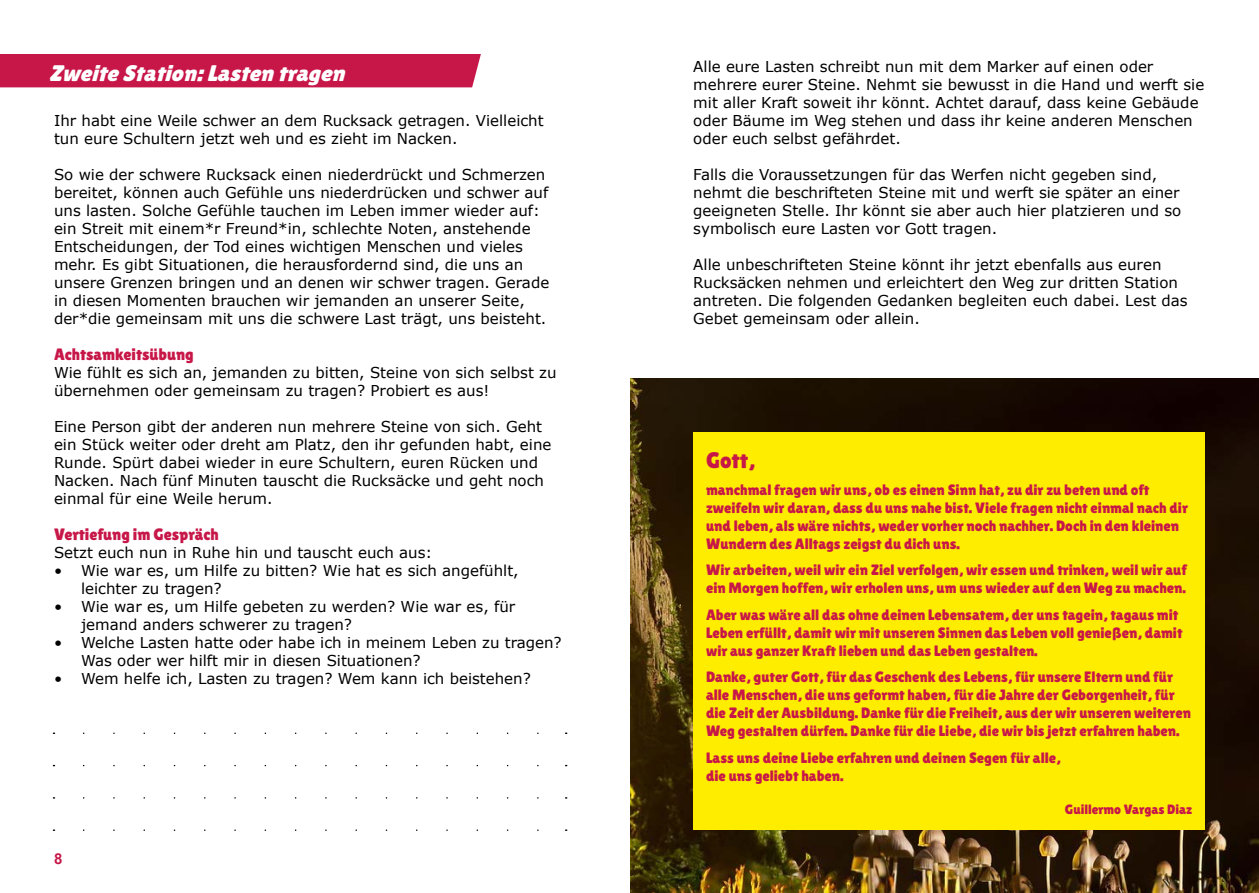
<style>
.page{position:relative;width:1259px;height:893px;background:#fff}
.page>*{position:absolute;margin:0;border:0;box-sizing:border-box;transform-origin:0 0}
.t1{font:italic 22.5px "Lilita One";color:#fff;scale:1.05 1}
.t2{font:22.5px "Lilita One";color:#c71748}
.t3{font:16.5px "Lilita One";color:#c71748}
.t4{font:15px/18px "Verdana";color:#000}
.t5{font:15px/18px "Lilita One";color:#c71748}
.t6{font:700 15px "Arial";color:#c71748}
.t7{font:13.5px "Lilita One";color:#c71748}
</style>
<div class="page">
<img style="left:630px;top:378px;width:629px;height:515px">
<div style="left:693px;top:432px;width:512px;height:397px;background:#ffed00"></div>
<div style="left:0;top:54px;width:481px;height:33px;background:#c71748"></div>
<svg style="left:84px;top:732px;width:455px;height:2px"></svg>
<svg style="left:84px;top:765px;width:455px;height:1px"></svg>
<svg style="left:84px;top:797px;width:455px;height:2px"></svg>
<svg style="left:84px;top:829px;width:455px;height:2px"></svg>
<h1 class="t1" style="left:49px;top:60px;width:289px">ZweiteStation:Lasten tragen</h1>
<p class="t4" style="left:54px;top:111px;width:491px">Ihr habt eine Weile schwer an dem Rucksack getragen. Vielleicht tun eure Schultern jetzt weh und es zieht im Nacken.</p>
<p class="t4" style="left:54px;top:165px;width:497px">So wie der schwere Rucksack einen niederdrückt und Schmerzen bereitet, können auch Gefühle uns niederdrücken und schwer auf uns lasten. Solche Gefühle tauchen im Leben immer wieder auf: ein Streit mit einem*r Freund*in, schlechte Noten, anstehende Entscheidungen, der Tod eines wichtigen Menschen und vieles mehr. Es gibt Situationen, die herausfordernd sind, die uns an unsere Grenzen bringen und an denen wir schwer tragen. Gerade in diesen Momenten brauchen wir jemanden an unserer Seite, der*die gemeinsam mit uns die schwere Last trägt, uns beisteht.</p>
<p class="t3" style="left:54px;top:345px;width:141px">Achtsamkeitsübung</p>
<p class="t4" style="left:54px;top:363px;width:504px">Wie fühlt es sich an, jemanden zu bitten, Steine von sich selbst zu übernehmen oder gemeinsam zu tragen? Probiert es aus!</p>
<p class="t4" style="left:54px;top:417px;width:499px">Eine Person gibt der anderen nun mehrere Steine von sich. Geht ein Stück weiter oder dreht am Platz, den ihr gefunden habt, eine Runde. Spürt dabei wieder in eure Schultern, euren Rücken und Nacken. Nach fünf Minuten tauscht die Rucksäcke und geht noch einmal für eine Weile herum.</p>
<p class="t3" style="left:54px;top:525px;width:166px">Vertiefung im Gespräch</p>
<p class="t4" style="left:54px;top:543px;width:380px">Setzt euch nun in Ruhe hin und tauscht euch aus:</p>
<p class="t4" style="left:81px;top:561px;width:439px;text-indent:-27px">• Wie war es, um Hilfe zu bitten? Wie hat es sich angefühlt, leichter zu tragen?</p>
<p class="t4" style="left:81px;top:597px;width:436px;text-indent:-27px">• Wie war es, um Hilfe gebeten zu werden? Wie war es, für jemand anders schwerer zu tragen?</p>
<p class="t4" style="left:81px;top:633px;width:482px;text-indent:-27px">• Welche Lasten hatte oder habe ich in meinem Leben zu tragen?<br>Was oder wer hilft mir in diesen Situationen?</p>
<p class="t4" style="left:54px;top:669px;width:478px">• Wem helfe ich, Lasten zu tragen? Wem kann ich beistehen?</p>
<p class="t6" style="left:54px;top:848px;width:10px">8</p>
<p class="t4" style="left:693px;top:57px;width:512px">Alle eure Lasten schreibt nun mit dem Marker auf einen oder mehrere eurer Steine. Nehmt sie bewusst in die Hand und werft sie mit aller Kraft soweit ihr könnt. Achtet darauf, dass keine Gebäude oder Bäume im Weg stehen und dass ihr keine anderen Menschen oder euch selbst gefährdet.</p>
<p class="t4" style="left:693px;top:165px;width:489px">Falls die Voraussetzungen für das Werfen nicht gegeben sind, nehmt die beschrifteten Steine mit und werft sie später an einer geeigneten Stelle. Ihr könnt sie aber auch hier platzieren und so symbolisch eure Lasten vor Gott tragen.</p>
<p class="t4" style="left:693px;top:255px;width:496px">Alle unbeschrifteten Steine könnt ihr jetzt ebenfalls aus euren Rucksäcken nehmen und erleichtert den Weg zur dritten Station antreten. Die folgenden Gedanken begleiten euch dabei. Lest das Gebet gemeinsam oder allein.</p>
<h1 class="t2" style="left:706px;top:447px;width:50px">Gott,</h1>
<p class="t5" style="left:706px;top:480px;width:483px">manchmal fragen wir uns, ob es einen Sinn hat, zu dir zu beten und oft zweifeln wir daran, dass du uns nahe bist. Viele fragen nicht einmal nach dir und leben, als wäre nichts, weder vorher noch nachher. Doch in den kleinen Wundern des Alltags zeigst du dich uns.</p>
<p class="t5" style="left:706px;top:561px;width:482px">Wir arbeiten, weil wir ein Ziel verfolgen, wir essen und trinken, weil wir auf ein Morgen hoffen, wir erholen uns, um uns wieder auf den Weg zu machen.</p>
<p class="t5" style="left:706px;top:605px;width:478px">Aber was wäre all das ohne deinen Lebensatem, der uns tagein, tagaus mit<br>Leben erfüllt, damit wir mit unseren Sinnen das Leben voll genießen, damit wir aus ganzer Kraft lieben und das Leben gestalten.</p>
<p class="t5" style="left:706px;top:668px;width:486px">Danke, guter Gott, für das Geschenk des Lebens, für unsere Eltern und für alle Menschen, die uns geformt haben, für die Jahre der Geborgenheit, für die Zeit der Ausbildung. Danke für die Freiheit, aus der wir unseren weiteren Weg gestalten dürfen. Danke für die Liebe, die wir bis jetzt erfahren haben.</p>
<p class="t5" style="left:706px;top:748px;width:356px">Lass uns deine Liebe erfahren und deinen Segen für alle, die uns geliebt haben.</p>
<p class="t7" style="left:1065px;top:801px;width:129px">Guillermo Vargas Diaz</p>
</div>
